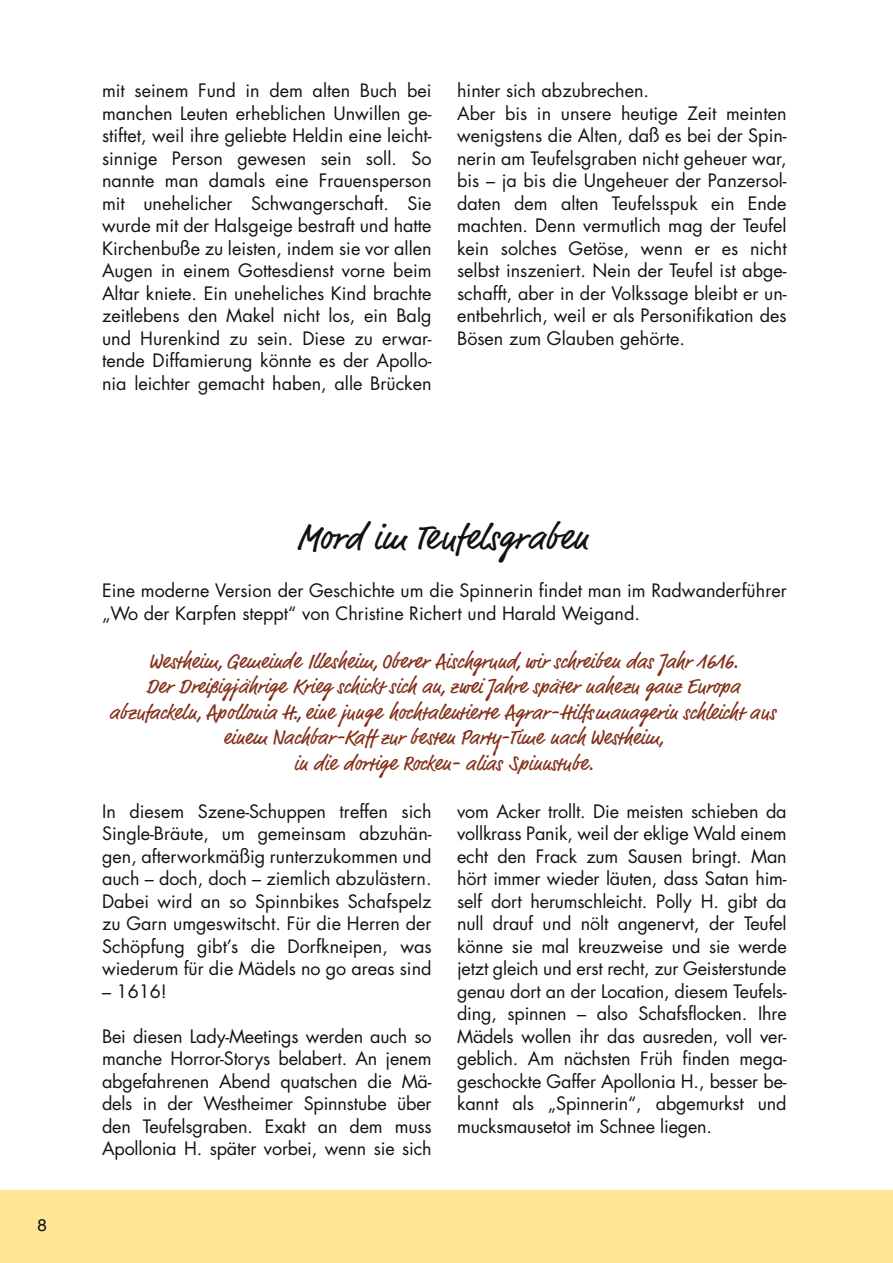
<style>
.page{position:relative;width:893px;height:1263px;background:#fff}
.page>*{position:absolute;margin:0;border:0;box-sizing:border-box;transform-origin:0 0}
.t1{font:36px "Script One";letter-spacing:-.015em;color:#111211}
.t2{font:21px/25.5px "Script One";letter-spacing:-.015em;color:#832e18;text-align:center}
.t3{font:18px/22.5px "Futura";color:#111211;text-align:justify}
.t4{font:16.95px "Helvetica";color:#111211}
</style>
<div class="page">
<div style="left:0;top:1191px;width:893px;height:72px;background:#ffe696"></div>
<p class="t4" style="left:37px;top:1218px;width:11px">8</p>
<p class="t3" style="left:102px;top:81px;width:331px">mit seinem Fund in dem alten Buch bei manchen Leuten erheblichen Unwillen ge&shy;stiftet, weil ihre geliebte Heldin eine leicht&shy;sinnige Person gewesen sein soll. So nannte man damals eine Frauensperson mit unehelicher Schwangerschaft. Sie wurde mit der Halsgeige bestraft und hatte Kirchenbuße zu leisten, indem sie vor allen Augen in einem Gottesdienst vorne beim Altar kniete. Ein uneheliches Kind brachte zeitlebens den Makel nicht los, ein Balg und Hurenkind zu sein. Diese zu erwar&shy;tende Diffamierung könnte es der Apollo&shy;nia leichter gemacht haben, alle Brücken</p>
<p class="t3" style="left:457px;top:81px;width:331px;text-align:left">hinter sich abzubrechen.<br>Aber bis in unsere heutige Zeit meinten wenigstens die Alten, daß es bei der Spin&shy;nerin am Teufelsgraben nicht geheuer war, bis – ja bis die Ungeheuer der Panzersol&shy;daten dem alten Teufelsspuk ein Ende machten. Denn vermutlich mag der Teufel kein solches Getöse, wenn er es nicht selbst inszeniert. Nein der Teufel ist abge&shy;schafft, aber in der Volkssage bleibt er un&shy;entbehrlich, weil er als Personifikation des Bösen zum Glauben gehörte.</p>
<h1 class="t1" style="left:298px;top:519px;width:294px">Mord im Teufelsgraben</h1>
<p class="t3" style="left:102px;top:581px;width:686px">Eine moderne Version der Geschichte um die Spinnerin findet man im Radwanderführer „Wo der Karpfen steppt“ von Christine Richert und Harald Weigand.</p>
<p class="t2" style="left:110px;top:650px;width:670px">Westheim, Gemeinde Illesheim, Oberer Aischgrund, wir schreiben das Jahr 1616.<br>Der Dreißigjährige Krieg schickt sich an, zwei Jahre später nahezu ganz Europa abzufackeln, Apollonia H., eine junge hochtalentierte Agrar-Hilfsmanagerin schleicht aus einem Nachbar-Kaff zur besten Party-Time nach Westheim,<br>in die dortige Rocken- alias Spinnstube.</p>
<p class="t3" style="left:102px;top:801px;width:331px">In diesem Szene-Schuppen treffen sich Single-Bräute, um gemeinsam abzuhän&shy;gen, afterworkmäßig runterzukommen und auch – doch, doch – ziemlich abzulästern.<br>Dabei wird an so Spinnbikes Schafspelz zu Garn umgeswitscht. Für die Herren der Schöpfung gibt’s die Dorfkneipen, was wiederum für die Mädels no go areas sind</p>
<p class="t3" style="left:102px;top:981px;width:66px">– 1616!</p>
<p class="t3" style="left:102px;top:1026px;width:331px">Bei diesen Lady-Meetings werden auch so manche Horror-Storys belabert. An jenem abgefahrenen Abend quatschen die Mä&shy;dels in der Westheimer Spinnstube über den Teufelsgraben. Exakt an dem muss Apollonia H. später vorbei, wenn sie sich</p>
<p class="t3" style="left:457px;top:801px;width:331px">vom Acker trollt. Die meisten schieben da vollkrass Panik, weil der eklige Wald einem echt den Frack zum Sausen bringt. Man hört immer wieder läuten, dass Satan him&shy;self dort herumschleicht. Polly H. gibt da null drauf und nölt angenervt, der Teufel könne sie mal kreuzweise und sie werde jetzt gleich und erst recht, zur Geisterstunde genau dort an der Location, diesem Teufels&shy;ding, spinnen – also Schafsflocken. Ihre Mädels wollen ihr das ausreden, voll ver&shy;geblich. Am nächsten Früh finden mega&shy;geschockte Gaffer Apollonia H., besser be&shy;kannt als „Spinnerin“, abgemurkst und mucksmausetot im Schnee liegen.</p>
</div>
